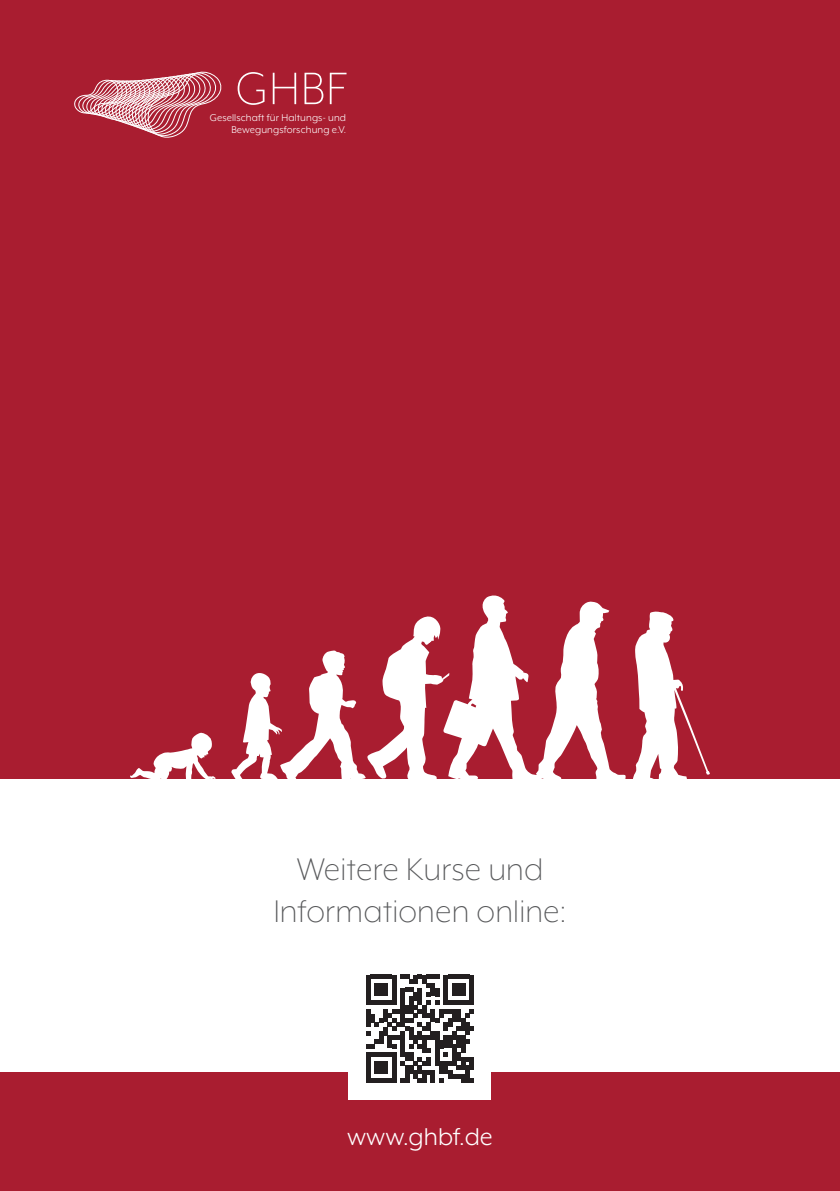
<style>
.page{position:relative;width:840px;height:1191px;background:#fff}
.page>*{position:absolute;margin:0;border:0;box-sizing:border-box;transform-origin:0 0}
.t1{font:300 52.4px "Mr Eaves XL Mod OT";color:#fff}
.t2{font:300 36px/42px "Mr Eaves XL Mod OT";letter-spacing:.005em;color:#57585a;text-align:center}
.t3{font:28px "Mr Eaves XL Mod OT";color:#fff}
.t4{font:11.4px/12.2px "Mr Eaves XL Mod OT";letter-spacing:.01em;color:#fff;text-align:right}
</style>
<div class="page">
<div style="left:0;top:0;width:839px;height:778px;background:#a91d30"></div>
<div style="left:0;top:1072px;width:839px;height:119px;background:#a91d30"></div>
<div style="left:348px;top:957px;width:143px;height:143px;background:#fff"></div>
<svg style="left:366px;top:974px;width:108px;height:109px"></svg>
<svg style="left:74px;top:71px;width:148px;height:67px"></svg>
<svg style="left:231px;top:595px;width:394px;height:184px"></svg>
<svg style="left:632px;top:611px;width:77px;height:168px"></svg>
<svg style="left:130px;top:732px;width:86px;height:47px"></svg>
<h1 class="t1" style="left:235px;top:62px;width:113px">GHBF</h1>
<p class="t4" style="left:210px;top:112px;width:138px">Gesellschaft für Haltungs- und<br>Bewegungsforschung e.V.</p>
<h2 class="t2" style="left:273px;top:847px;width:294px">Weitere Kurse und<br>Informationen online:</h2>
<h3 class="t3" style="left:347px;top:1122px;width:147px">www.ghbf.de</h3>
</div>
